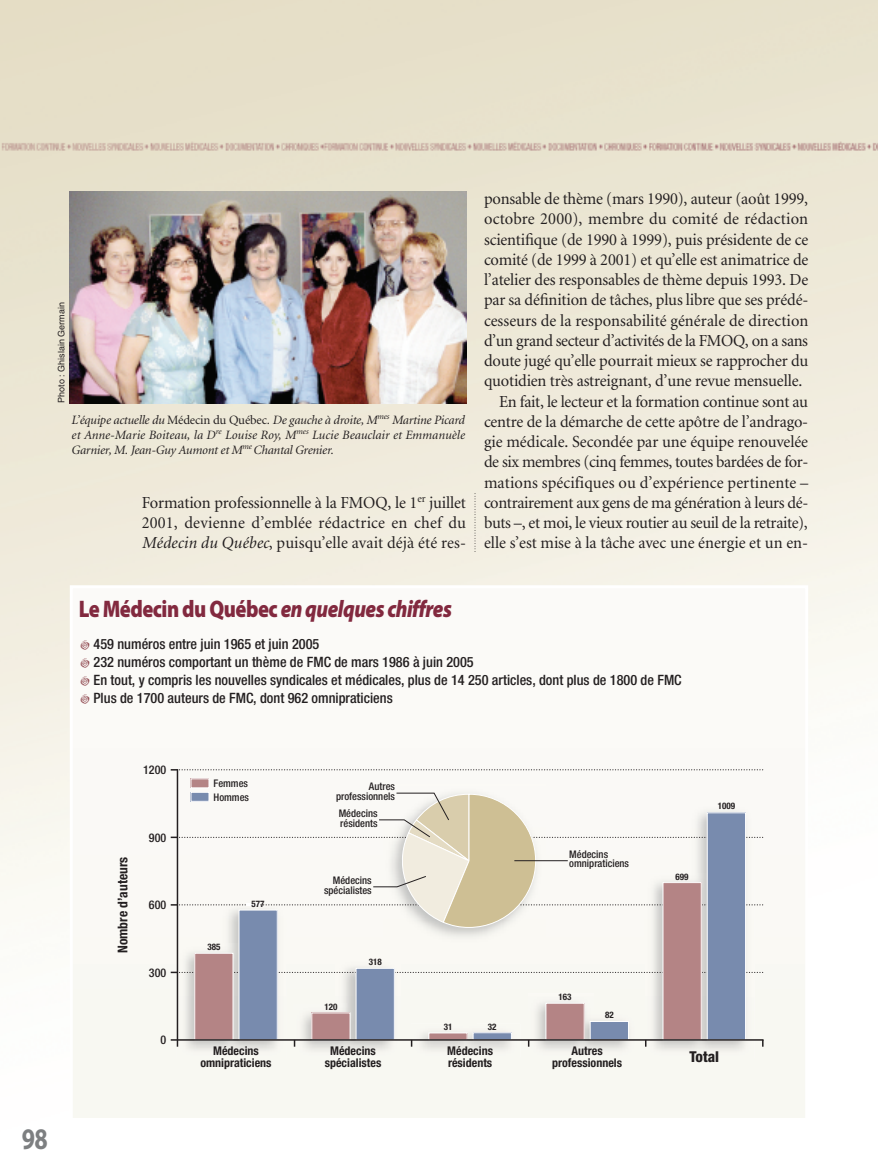
<style>
.page{position:relative;width:878px;height:1175px;background:#fff}
.page>*{position:absolute;margin:0;border:0;box-sizing:border-box;transform-origin:0 0}
.t1{font:700 30px "Myriad";color:#7d7f81;scale:.8 1}
.t2{font:italic 900 24px "Myriad Pro";letter-spacing:-.025em;color:#82293f;scale:.85 1}
.t3{font:16.8px/20.2px "Minion";letter-spacing:-.01em;color:#231f20;text-align:justify}
.t4{font:16.8px "Minion";letter-spacing:.01em;color:#231f20}
.t5{font:800 condensed 15px "Helvetica Neue";color:#231f20}
.t6{font:500 condensed 14.25px/18px "Helvetica Neue";color:#231f20}
.t7{font:700 condensed 13.5px "Helvetica Neue";color:#231f20}
.t8{font:italic 12.75px/15px "Minion";letter-spacing:-.015em;color:#231f20;text-align:justify}
.t9{font:700 condensed 12px/12px "Helvetica Neue";color:#231f20;text-align:center}
.t10{font:500 condensed 12px "Helvetica Neue";color:#231f20}
.t11{font:500 condensed 10.5px/9.8px "Helvetica Neue";color:#231f20}
.t12{font:700 condensed 9px "Helvetica Neue";color:#231f20}
.t13{font:9px "Helvetica";color:#231f20}
.s1{font-style:normal}
.s2{font-style:italic}
</style>
<div class="page">
<img style="left:0;top:0;width:878px;height:908px">
<svg style="left:474px;top:493px;width:1px;height:61px"></svg>
<img style="left:70px;top:191px;width:396px;height:212px">
<div style="left:74px;top:589px;width:730px;height:527px;background:#faf9f6"></div>
<img style="left:383px;top:785px;width:162px;height:160px">
<img style="left:220px;top:928px;width:66px;height:130px">
<img style="left:177px;top:944px;width:43px;height:114px">
<img style="left:220px;top:944px;width:23px;height:114px">
<img style="left:335px;top:959px;width:66px;height:99px">
<img style="left:294px;top:1004px;width:41px;height:54px">
<img style="left:335px;top:1004px;width:25px;height:54px">
<img style="left:477px;top:1023px;width:43px;height:35px">
<img style="left:411px;top:1023px;width:43px;height:35px">
<img style="left:454px;top:1023px;width:23px;height:35px">
<img style="left:594px;top:1011px;width:43px;height:47px">
<img style="left:528px;top:993px;width:66px;height:65px">
<img style="left:711px;top:928px;width:43px;height:130px">
<img style="left:645px;top:928px;width:43px;height:130px">
<img style="left:688px;top:928px;width:23px;height:130px">
<div style="left:239px;top:910px;width:38px;height:130px;background:#788bae"></div>
<div style="left:238px;top:909px;width:40px;height:131px;border:1px solid #fff"></div>
<div style="left:195px;top:953px;width:38px;height:87px;background:#b48485"></div>
<div style="left:194px;top:952px;width:39px;height:88px;border:1px solid #fff"></div>
<div style="left:191px;top:778px;width:18px;height:10px;background:#b48485"></div>
<div style="left:191px;top:778px;width:18px;height:10px;border:1px solid #fff"></div>
<div style="left:356px;top:968px;width:38px;height:72px;background:#788bae"></div>
<div style="left:356px;top:968px;width:38px;height:72px;border:1px solid #fff"></div>
<div style="left:312px;top:1012px;width:38px;height:28px;background:#b48485"></div>
<div style="left:311px;top:1012px;width:39px;height:28px;border:1px solid #fff"></div>
<div style="left:473px;top:1032px;width:38px;height:8px;background:#788bae"></div>
<div style="left:472px;top:1032px;width:40px;height:8px;border:1px solid #fff"></div>
<div style="left:429px;top:1033px;width:38px;height:7px;background:#b48485"></div>
<div style="left:428px;top:1032px;width:39px;height:8px;border:1px solid #fff"></div>
<div style="left:590px;top:1021px;width:38px;height:19px;background:#788bae"></div>
<div style="left:590px;top:1021px;width:38px;height:19px;border:1px solid #fff"></div>
<div style="left:546px;top:1003px;width:38px;height:37px;background:#b48485"></div>
<div style="left:545px;top:1002px;width:39px;height:38px;border:1px solid #fff"></div>
<div style="left:707px;top:812px;width:38px;height:228px;background:#788bae"></div>
<div style="left:706px;top:812px;width:40px;height:228px;border:1px solid #fff"></div>
<div style="left:663px;top:882px;width:38px;height:158px;background:#b48485"></div>
<div style="left:662px;top:882px;width:39px;height:158px;border:1px solid #fff"></div>
<hr style="left:177px;top:769px;width:1px;height:271px;background:#231f20">
<hr style="left:177px;top:1039px;width:586px;height:1px;background:#231f20">
<svg style="left:171px;top:1039px;width:7px;height:7px"></svg>
<svg style="left:171px;top:769px;width:591px;height:1px"></svg>
<svg style="left:171px;top:971px;width:591px;height:2px"></svg>
<svg style="left:171px;top:792px;width:591px;height:136px"></svg>
<hr style="left:514px;top:860px;width:53px;height:1px;background:#231f20">
<div style="left:70px;top:585px;width:738px;height:535px;border:3px solid #fff"></div>
<svg style="left:81px;top:640px;width:9px;height:10px"></svg>
<svg style="left:81px;top:658px;width:9px;height:10px"></svg>
<svg style="left:81px;top:676px;width:9px;height:10px"></svg>
<svg style="left:81px;top:694px;width:9px;height:10px"></svg>
<p class="t13" style="left:58px;top:403px;width:102px;rotate:-90deg">Photo : Ghislain Germain</p>
<p class="t8" style="left:71px;top:413px;width:395px">L’équipe actuelle du <span class="s1">Médecin du Québec</span>. De gauche à droite, M<sup>mes</sup> Martine Picard et Anne-Marie Boiteau, la D<sup>re</sup> Louise Roy, M<sup>mes</sup> Lucie Beauclair et Emmanuèle Garnier, M. Jean-Guy Aumont et M<sup>me</sup> Chantal Grenier.</p>
<p class="t3" style="left:142px;top:494px;width:326px">Formation professionnelle à la FMOQ, le 1<sup>er</sup> juillet 2001, devienne d’emblée rédactrice en chef du <span class="s2">Médecin du Québec</span>, puisqu’elle avait déjà été res-</p>
<p class="t3" style="left:484px;top:190px;width:325px">ponsable de thème (mars 1990), auteur (août 1999,</p>
<p class="t4" style="left:484px;top:212px;width:326px">octobre 2000), membre du comité de rédaction</p>
<p class="t3" style="left:484px;top:230px;width:326px">scientifique (de 1990 à 1999), puis présidente de ce</p>
<p class="t3" style="left:484px;top:251px;width:326px">comité (de 1999 à 2001) et qu’elle est animatrice de</p>
<p class="t3" style="left:484px;top:271px;width:326px">l’atelier des responsables de thème depuis 1993. De</p>
<p class="t3" style="left:484px;top:291px;width:326px">par sa définition de tâches, plus libre que ses prédé-</p>
<p class="t3" style="left:484px;top:311px;width:326px">cesseurs de la responsabilité générale de direction</p>
<p class="t3" style="left:484px;top:332px;width:325px">d’un grand secteur d’activités de la FMOQ, on a sans</p>
<p class="t3" style="left:484px;top:352px;width:326px">doute jugé qu’elle pourrait mieux se rapprocher du</p>
<p class="t3" style="left:484px;top:372px;width:320px">quotidien très astreignant, d’une revue mensuelle.</p>
<p class="t3" style="left:499px;top:392px;width:310px">En fait, le lecteur et la formation continue sont au</p>
<p class="t3" style="left:484px;top:413px;width:326px">centre de la démarche de cette apôtre de l’andrago-</p>
<p class="t3" style="left:484px;top:433px;width:326px">gie médicale. Secondée par une équipe renouvelée</p>
<p class="t3" style="left:484px;top:453px;width:326px">de six membres (cinq femmes, toutes bardées de for-</p>
<p class="t3" style="left:484px;top:473px;width:326px">mations spécifiques ou d’expérience pertinente –</p>
<p class="t3" style="left:484px;top:494px;width:326px">contrairement aux gens de ma génération à leurs dé-</p>
<p class="t3" style="left:484px;top:514px;width:325px">buts –, et moi, le vieux routier au seuil de la retraite),</p>
<p class="t3" style="left:484px;top:534px;width:325px">elle s’est mise à la tâche avec une énergie et un en-</p>
<h2 class="t2" style="left:79px;top:599px;width:440px"><span class="s1">Le Médecin du Québec</span> en quelques chiffres</h2>
<p class="t6" style="left:93px;top:636px;width:589px">459 numéros entre juin 1965 et juin 2005<br>232 numéros comportant un thème de FMC de mars 1986 à juin 2005<br>En tout, y compris les nouvelles syndicales et médicales, plus de 14 250 articles, dont plus de 1800 de FMC Plus de 1700 auteurs de FMC, dont 962 omnipraticiens</p>
<p class="t10" style="left:143px;top:765px;width:25px">1200</p>
<p class="t7" style="left:118px;top:953px;width:98px;rotate:-90deg">Nombre d’auteurs</p>
<p class="t10" style="left:149px;top:833px;width:19px">900</p>
<p class="t10" style="left:149px;top:900px;width:19px">600</p>
<p class="t10" style="left:149px;top:968px;width:19px">300</p>
<p class="t10" style="left:160px;top:1035px;width:7px">0</p>
<p class="t11" style="left:213px;top:777px;width:37px;line-height:13.5px">Femmes<br>Hommes</p>
<p class="t11" style="left:336px;top:782px;width:60px;text-align:right">Autres professionnels</p>
<p class="t11" style="left:338px;top:809px;width:40px">Médecins résidents</p>
<p class="t12" style="left:207px;top:943px;width:14px">385</p>
<p class="t12" style="left:252px;top:900px;width:14px">577</p>
<p class="t11" style="left:324px;top:876px;width:49px;text-align:right">Médecins spécialistes</p>
<p class="t12" style="left:324px;top:1003px;width:14px">120</p>
<p class="t12" style="left:369px;top:959px;width:14px">318</p>
<p class="t12" style="left:443px;top:1023px;width:10px">31</p>
<p class="t12" style="left:488px;top:1023px;width:10px">32</p>
<p class="t11" style="left:569px;top:850px;width:61px">Médecins omnipraticiens</p>
<p class="t12" style="left:558px;top:993px;width:14px">163</p>
<p class="t12" style="left:605px;top:1012px;width:10px">82</p>
<p class="t12" style="left:675px;top:873px;width:14px">699</p>
<p class="t12" style="left:717px;top:803px;width:19px">1009</p>
<p class="t9" style="left:200px;top:1046px;width:73px">Médecins omnipraticiens</p>
<p class="t9" style="left:325px;top:1046px;width:58px">Médecins spécialistes</p>
<p class="t9" style="left:447px;top:1046px;width:47px;text-align:left">Médecins résidents</p>
<p class="t9" style="left:552px;top:1046px;width:71px">Autres professionnels</p>
<p class="t5" style="left:689px;top:1051px;width:31px">Total</p>
<h1 class="t1" style="left:22px;top:1127px;width:34px">98</h1>
</div>
